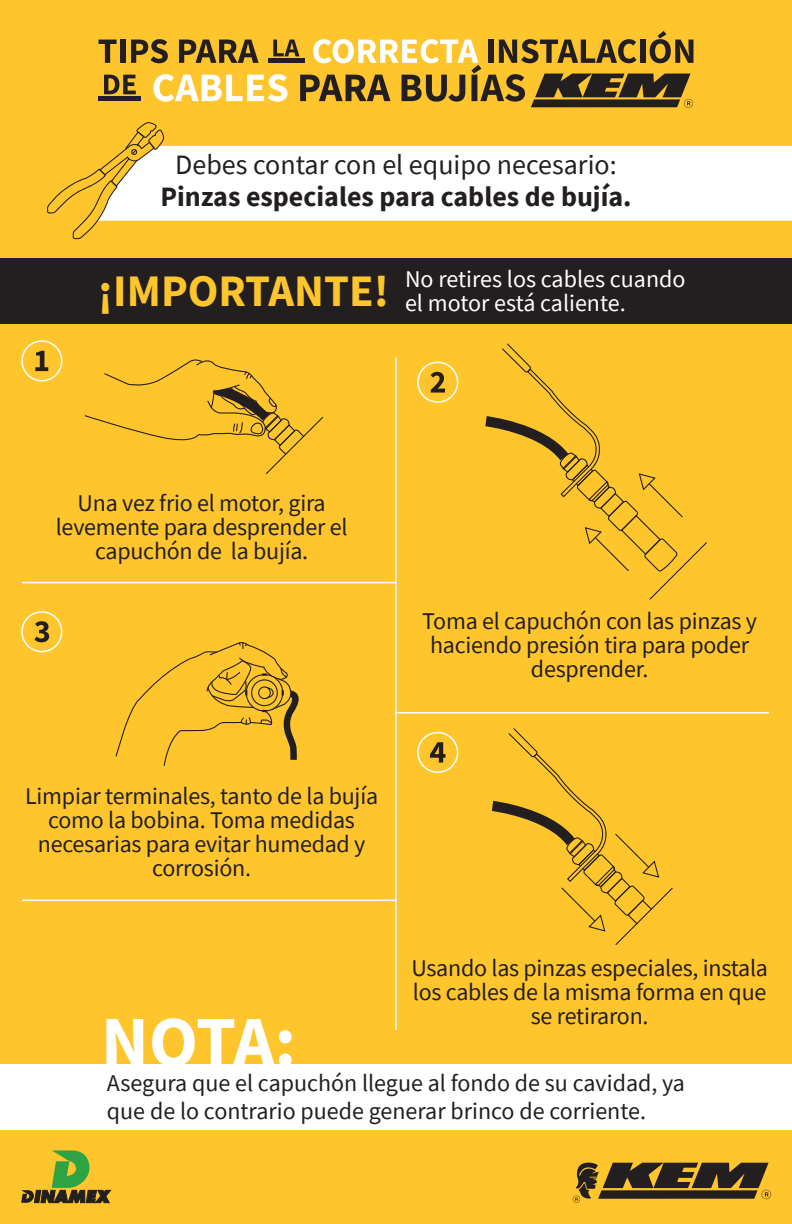
<style>
.page{position:relative;width:792px;height:1224px;background:#ffc52d}
.page>*{position:absolute;margin:0;border:0;box-sizing:border-box;transform-origin:0 0}
.t1{font:700 72px "Source Sans Pro";color:#fff}
.t2{font:700 28px "Source Sans Pro";color:#231f20}
.t3{font:28px "Source Sans Pro";color:#231f20}
.t4{font:24px/24px "Source Sans Pro";letter-spacing:-.01em;color:#231f20;text-align:center}
.t5{font:24px/24px "Source Sans Pro";color:#fff}
.s1{font-weight:700;font-size:45px;color:#ffc52d}
</style>
<div class="page">
<div style="left:0;top:258px;width:792px;height:65px;background:#231f20"></div>
<div style="left:0;top:1064px;width:792px;height:65px;background:#fff"></div>
<svg style="left:573px;top:1162px;width:198px;height:41px"></svg>
<div style="left:165px;top:146px;width:627px;height:75px;background:#fff"></div>
<svg style="left:47px;top:122px;width:118px;height:118px"></svg>
<hr style="left:395px;top:357px;width:2px;height:673px;background:#fff">
<svg style="left:84px;top:359px;width:240px;height:115px"></svg>
<svg style="left:454px;top:343px;width:253px;height:257px"></svg>
<svg style="left:115px;top:642px;width:184px;height:124px"></svg>
<svg style="left:259px;top:687px;width:11px;height:12px"></svg>
<div style="left:258px;top:686px;width:13px;height:13px;border:1px solid #231f20;border-radius:50%"></div>
<svg style="left:461px;top:713px;width:224px;height:232px"></svg>
<hr style="left:22px;top:582px;width:374px;height:1px;background:#fff">
<hr style="left:22px;top:900px;width:374px;height:1px;background:#fff">
<hr style="left:395px;top:712px;width:374px;height:1px;background:#fff">
<svg style="left:98px;top:31px;width:596px;height:77px"></svg>
<div style="left:268px;top:58px;width:37px;height:5px;background:#231f20"></div>
<div style="left:98px;top:96px;width:43px;height:5px;background:#231f20"></div>
<svg style="left:35px;top:351px;width:13px;height:20px"></svg>
<div style="left:21px;top:340px;width:41px;height:42px;border:2px solid #fff;border-radius:50%"></div>
<svg style="left:35px;top:621px;width:14px;height:21px"></svg>
<div style="left:21px;top:611px;width:41px;height:41px;border:2px solid #fff;border-radius:50%"></div>
<svg style="left:431px;top:372px;width:14px;height:21px"></svg>
<div style="left:417px;top:362px;width:41px;height:41px;border:2px solid #fff;border-radius:50%"></div>
<svg style="left:430px;top:742px;width:16px;height:21px"></svg>
<div style="left:417px;top:732px;width:41px;height:41px;border:2px solid #fff;border-radius:50%"></div>
<svg style="left:21px;top:1150px;width:90px;height:53px"></svg>
<p class="t3" style="left:175px;top:147px;width:443px">Debes contar con el equipo necesario:</p>
<p class="t2" style="left:160px;top:178px;width:473px">Pinzas especiales para cables de bujía.</p>
<p class="t5" style="left:405px;top:267px;width:282px;text-indent:-307px"><span class="s1">¡IMPORTANTE!</span> No retires los cables cuando el motor está caliente.</p>
<p class="t4" style="left:56px;top:491px;width:293px">Una vez frio el motor, gira levemente para desprender el capuchón de la bujía.</p>
<p class="t4" style="left:25px;top:784px;width:354px">Limpiar terminales, tanto de la bujía como la bobina. Toma medidas necesarias para evitar humedad y corrosión.</p>
<p class="t4" style="left:422px;top:609px;width:336px">Toma el capuchón con las pinzas y haciendo presión tira para poder desprender.</p>
<p class="t4" style="left:411px;top:956px;width:358px">Usando las pinzas especiales, instala los cables de la misma forma en que se retiraron.</p>
<h1 class="t1" style="left:101px;top:993px;width:197px">NOTA:</h1>
<p class="t4" style="left:107px;top:1069px;width:580px;line-height:28px;text-align:left">Asegura que el capuchón llegue al fondo de su cavidad, ya que de lo contrario puede generar brinco de corriente.</p>
</div>
